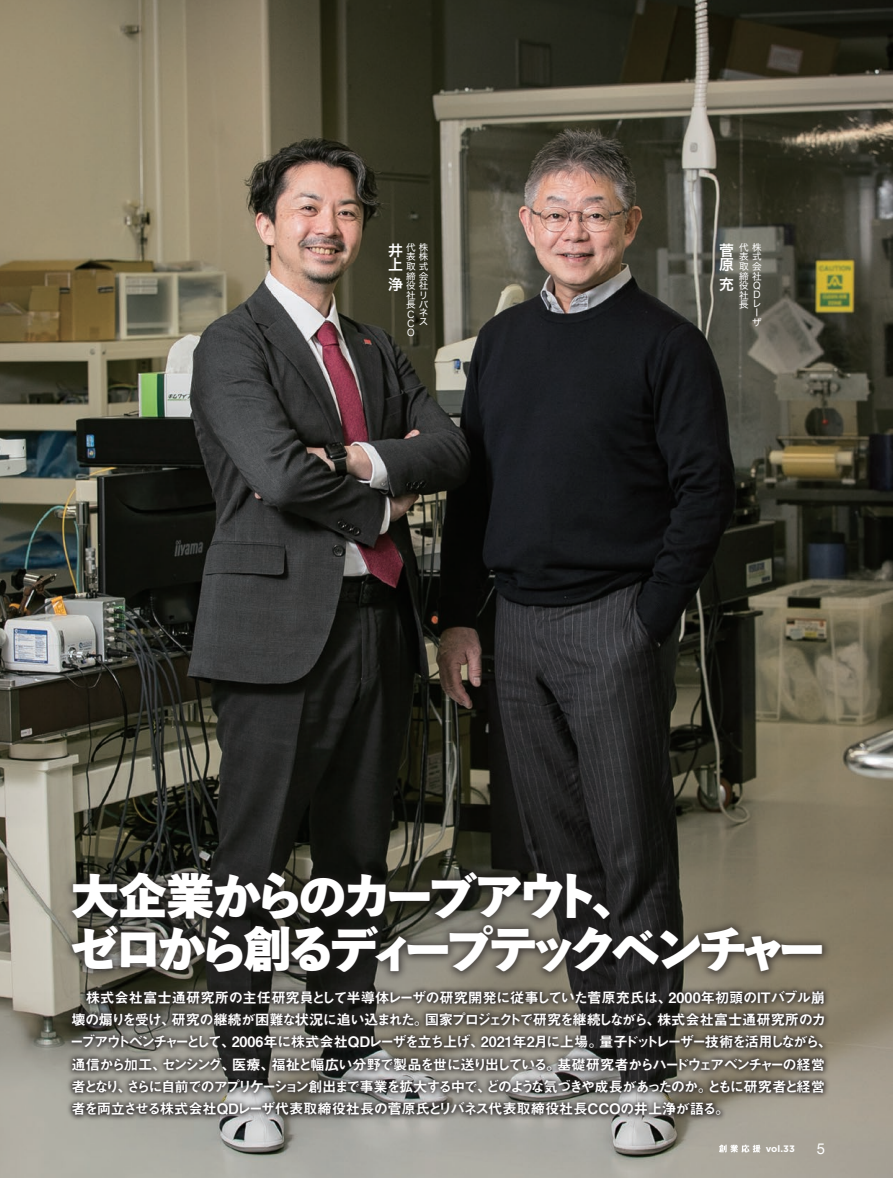
<style>
.page{position:relative;width:893px;height:1178px;background:#fff}
.page>*{position:absolute;margin:0;border:0;box-sizing:border-box;transform-origin:0 0}
.t1{font:800 47.85px/53.1px "Yu Go Std N";letter-spacing:-.095em;color:#fff}
.t2{font:14.85px/14.9px "Hira Kaku Std W6";color:#fff}
.t3{font:14.85px "Helvetica Neue";color:#fff}
.t4{font:14.4px/22.4px "Midashi Go Pr 6 MB31";letter-spacing:-.075em;color:#fff}
.t5{font:9.6px/9.4px "Hira Kaku Std W4";color:#fff}
.t6{font:700 9.3px "Gotham";color:#fff}
</style>
<div class="page">
<img style="left:0;top:0;width:893px;height:1178px">
<svg style="left:66px;top:984px;width:764px;height:137px;background:#5a5752"></svg>
<div style="left:63px;top:863px;width:769px;height:118px;background:#231f20;opacity:.75"></div>
<svg style="left:719px;top:1144px;width:41px;height:8px"></svg>
<p class="t2" style="left:388px;top:243px;width:16px">井上</p>
<p class="t5" style="left:406px;top:242px;width:24px">代株表株取式締会役社社リ長バ<br>Ｃ<br>Ｃ<br>Ｏ</p>
<p class="t2" style="left:388px;top:278px;width:16px">浄</p>
<p class="t5" style="left:419px;top:308px;width:10px;line-height:9px">ネス</p>
<p class="t2" style="left:719px;top:243px;width:16px">菅原</p>
<p class="t5" style="left:739px;top:242px;width:24px">代株表式取会締社役Ｑ社Ｄ長</p>
<p class="t2" style="left:719px;top:278px;width:16px">充</p>
<p class="t5" style="left:752px;top:299px;width:11px">レーザ</p>
<h1 class="t1" style="left:71px;top:871px;width:756px">大企業からのカーブアウト、<br>ゼロから創るディープテックベンチャー</h1>
<p class="t4" style="left:70px;top:985px;width:764px">　株式会社富士通研究所の主任研究員として半導体レーザの研究開発に従事していた菅原充氏は、2000年初頭のITバブル崩壊の煽りを受け、研究の継続が困難な状況に追い込まれた。国家プロジェクトで研究を継続しながら、株式会社富士通研究所のカーブアウトベンチャーとして、2006年に株式会社QDレーザを立ち上げ、2021年2月に上場。量子ドットレーザー技術を活用しながら、通信から加工、センシング、医療、福祉と幅広い分野で製品を世に送り出している。基礎研究者からハードウェアベンチャーの経営者となり、さらに自前でのアプリケーション創出まで事業を拡大する中で、どのような気づきや成長があったのか。ともに研究者と経営者を両立させる株式会社QDレーザ代表取締役社長の菅原氏とリバネス代表取締役社長CCOの井上浄が語る。</p>
<p class="t6" style="left:766px;top:1142px;width:31px">vol.33</p>
<p class="t3" style="left:817px;top:1137px;width:10px">5</p>
</div>
